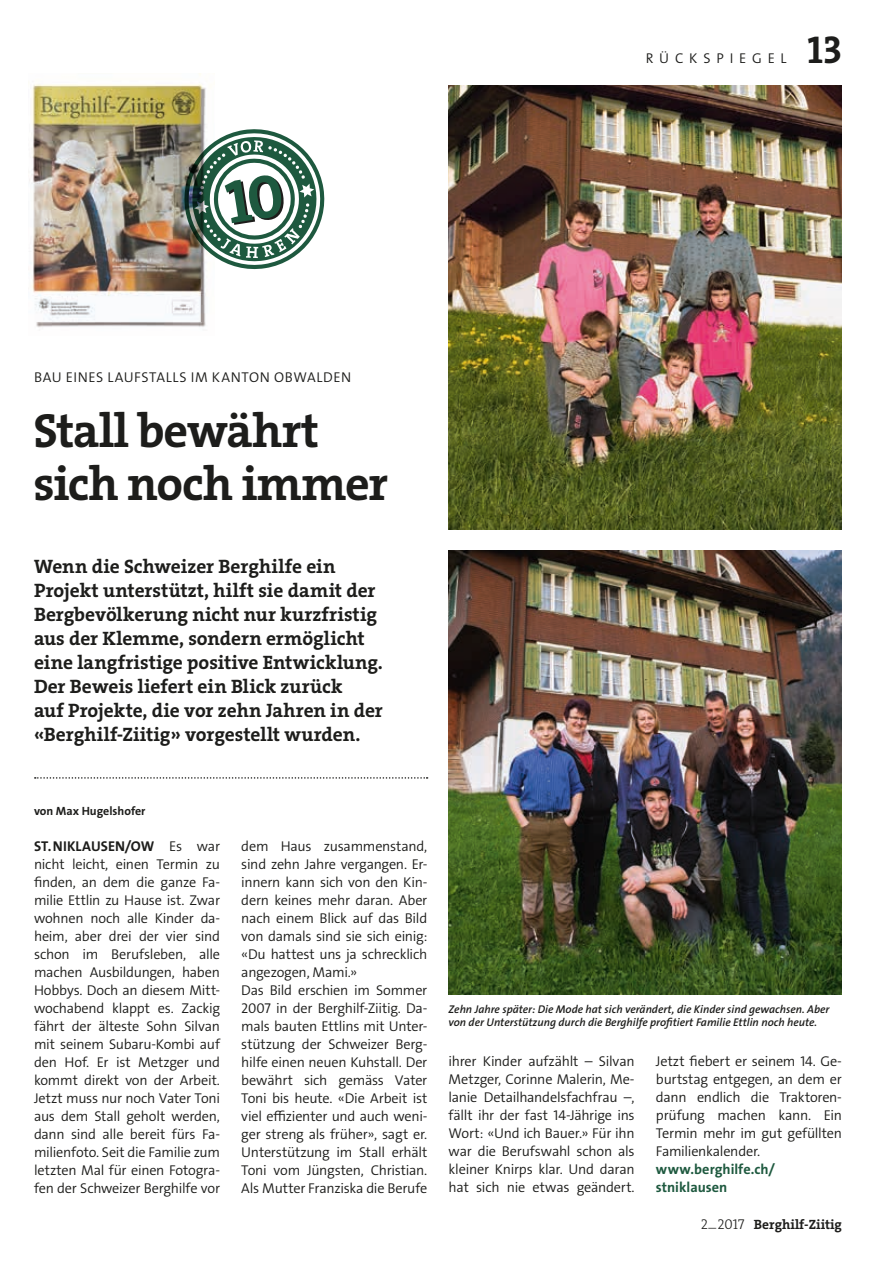
<style>
.page{position:relative;width:893px;height:1263px;background:#fff}
.page>*{position:absolute;margin:0;border:0;box-sizing:border-box;transform-origin:0 0}
.t1{font:48.15px/52.5px "The Serif LP7 Bld";letter-spacing:-.025em;color:#1d1d1b}
.t2{font:39px "The Serif LP7 Bld";color:#1d1d1b}
.t3{font:19.5px/24px "The Serif LP7 Bld";color:#1d1d1b}
.t4{font:14.25px/18px "The Sans LP4 Se Lig";letter-spacing:-.015em;color:#1d1d1b;text-align:justify}
.t5{font:14.25px "The Sans LP4 Se Lig";letter-spacing:.04em;color:#1d1d1b}
.t6{font:14.25px/18px "The Sans LP7 Bld";letter-spacing:.005em;color:#1e593f}
.t7{font:14.25px "The Sans LP7 Bld";letter-spacing:.005em;color:#1d1d1b}
.t8{font:14.25px "The Sans LP4 Se Lig";letter-spacing:.405em;color:#1d1d1b}
.t9{font:13.5px "The Serif LP7 Bld";color:#1d1d1b}
.t10{font:12px "The Sans LP7 Bld";color:#1d1d1b}
.t11{font:11.25px/13.5px "The Sans LP6 Se Bld IT";color:#1d1d1b}
.s1{font-family:"The Sans LP4 Se Lig"}
.s2{font-family:"The Serif LP3 Lig";font-size:14.25px}
</style>
<div class="page">
<svg style="left:35px;top:777px;width:393px;height:2px"></svg>
<img style="left:29px;top:74px;width:177px;height:253px">
<svg style="left:177px;top:122px;width:148px;height:155px"></svg>
<img style="left:449px;top:85px;width:393px;height:444px">
<img style="left:449px;top:550px;width:393px;height:444px">
<p class="t8" style="left:646px;top:49px;width:142px">RÜCKSPIEGEL</p>
<h2 class="t2" style="left:807px;top:24px;width:36px">13</h2>
<p class="t5" style="left:34px;top:368px;width:319px">BAU EINES LAUFSTALLS IM KANTON OBWALDEN</p>
<h1 class="t1" style="left:34px;top:404px;width:356px">Stall bewährt sich noch immer</h1>
<p class="t3" style="left:34px;top:555px;width:350px">Wenn die Schweizer Berghilfe ein Projekt unterstützt, hilft sie damit der Bergbevölkerung nicht nur kurzfristig aus der Klemme, sondern ermöglicht eine langfristige positive Entwicklung.<br>Der Beweis liefert ein Blick zurück<br>auf Projekte, die vor zehn Jahren in der «Berghilf-Ziitig» vorgestellt wurden.</p>
<p class="t10" style="left:34px;top:803px;width:113px">von Max Hugelshofer</p>
<p class="t7" style="left:34px;top:836px;width:187px">ST.NIKLAUSEN/OW <span class="s1">Es war</span></p>
<p class="t4" style="left:34px;top:855px;width:188px">nicht leicht, einen Termin zu finden, an dem die ganze Fa&shy;milie Ettlin zu Hause ist. Zwar wohnen noch alle Kinder da&shy;heim, aber drei der vier sind schon im Berufsleben, alle machen Ausbildungen, haben Hobbys. Doch an diesem Mitt&shy;wochabend klappt es. Zackig fährt der älteste Sohn Silvan mit seinem Subaru-Kombi auf den Hof. Er ist Metzger und kommt direkt von der Arbeit.<br>Jetzt muss nur noch Vater Toni aus dem Stall geholt werden, dann sind alle bereit fürs Fa&shy;milienfoto. Seit die Familie zum letzten Mal für einen Fotogra&shy;fen der Schweizer Berghilfe vor</p>
<p class="t4" style="left:241px;top:837px;width:188px;text-align:left">dem Haus zusammenstand, sind zehn Jahre vergangen. Er&shy;innern kann sich von den Kin&shy;dern keines mehr daran. Aber nach einem Blick auf das Bild von damals sind sie sich einig: «Du hattest uns ja schrecklich angezogen, Mami.»<br>Das Bild erschien im Sommer<br>2007 in der Berghilf-Ziitig. Da&shy;mals bauten Ettlins mit Unter&shy;stützung der Schweizer Berg&shy;hilfe einen neuen Kuhstall. Der bewährt sich gemäss Vater<br>Toni bis heute. «Die Arbeit ist viel effizienter und auch weni&shy;ger streng als früher», sagt er.<br>Unterstützung im Stall erhält<br>Toni vom Jüngsten, Christian.<br>Als Mutter Franziska die Berufe</p>
<p class="t11" style="left:449px;top:1002px;width:382px">Zehn Jahre später: Die Mode hat sich verändert, die Kinder sind gewachsen. Aber von der Unterstützung durch die Berghilfe profitiert Familie Ettlin noch heute.</p>
<p class="t4" style="left:449px;top:1053px;width:188px">ihrer Kinder aufzählt – Silvan Metzger, Corinne Malerin, Me&shy;lanie Detailhandelsfachfrau –, fällt ihr der fast 14-Jährige ins Wort: «Und ich Bauer.» Für ihn war die Berufswahl schon als kleiner Knirps klar. Und daran hat sich nie etwas geändert.</p>
<p class="t4" style="left:656px;top:1053px;width:188px">Jetzt fiebert er seinem 14. Ge&shy;burtstag entgegen, an dem er dann endlich die Traktoren&shy;prüfung machen kann. Ein Termin mehr im gut gefüllten Familienkalender.</p>
<p class="t6" style="left:656px;top:1161px;width:121px">www.berghilfe.ch/ stniklausen</p>
<p class="t9" style="left:701px;top:1215px;width:143px"><span class="s2">2</span><sup>_</sup><span class="s2">2017</span> Berghilf-Ziitig</p>
</div>
